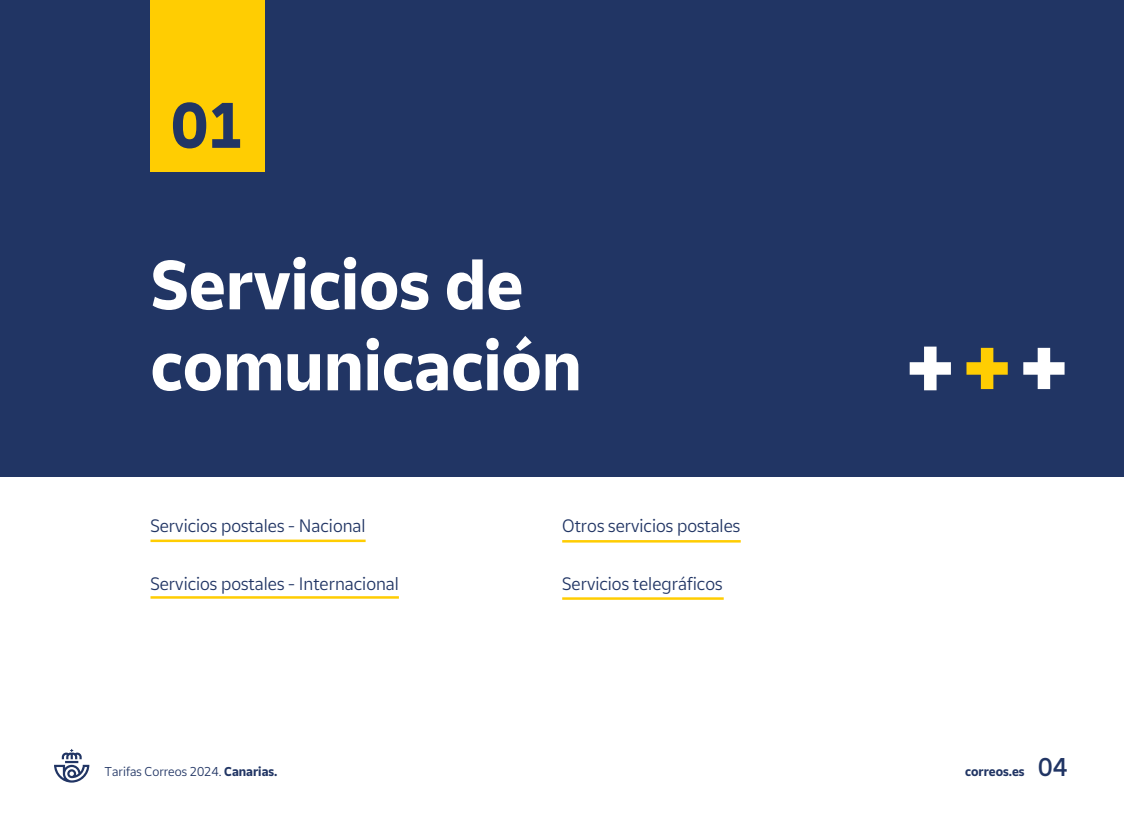
<style>
.page{position:relative;width:1124px;height:815px;background:#fff}
.page>*{position:absolute;margin:0;border:0;box-sizing:border-box;transform-origin:0 0}
.t1{font:700 67.5px/81px "Cartero";color:#fff}
.t2{font:700 62.5px "Cartero";color:#213564}
.t3{font:300 17.5px "Cartero";color:#213564}
.t4{font:300 12.5px "Cartero";color:#213564}
.t5{font:700 12.5px "Cartero";color:#213564}
.s1{font-weight:700}
.s2{font-weight:400;font-size:25px}
</style>
<div class="page">
<div style="left:0;top:0;width:1123px;height:815px;background:#213564"></div>
<div style="left:0;top:477px;width:1123px;height:338px;background:#fff"></div>
<div style="left:150px;top:0;width:115px;height:172px;background:#ffcd02"></div>
<hr style="left:150px;top:540px;width:215px;height:2px;background:#ffcd02">
<hr style="left:150px;top:596px;width:249px;height:3px;background:#ffcd02">
<div style="left:909px;top:362px;width:41px;height:13px;background:#fff"></div>
<div style="left:923px;top:347px;width:13px;height:43px;background:#fff"></div>
<div style="left:966px;top:362px;width:41px;height:13px;background:#ffcd02"></div>
<div style="left:980px;top:348px;width:13px;height:41px;background:#ffcd02"></div>
<div style="left:1023px;top:362px;width:41px;height:13px;background:#fff"></div>
<div style="left:1037px;top:348px;width:12px;height:41px;background:#fff"></div>
<hr style="left:562px;top:540px;width:178px;height:3px;background:#ffcd02">
<hr style="left:562px;top:597px;width:161px;height:3px;background:#ffcd02">
<svg style="left:54px;top:749px;width:35px;height:34px"></svg>
<h2 class="t2" style="left:171px;top:87px;width:74px">01</h2>
<h1 class="t1" style="left:150px;top:244px;width:432px">Servicios de comunicación</h1>
<p class="t3" style="left:150px;top:516px;width:216px">Servicios postales - Nacional</p>
<p class="t3" style="left:150px;top:574px;width:250px">Servicios postales - Internacional</p>
<p class="t4" style="left:105px;top:764px;width:174px">Tarifas Correos 2024. <span class="s1">Canarias.</span></p>
<p class="t3" style="left:562px;top:516px;width:179px">Otros servicios postales</p>
<p class="t3" style="left:562px;top:574px;width:162px">Servicios telegráficos</p>
<p class="t5" style="left:965px;top:763px;width:104px">correos.es <span class="s2">04</span></p>
</div>
